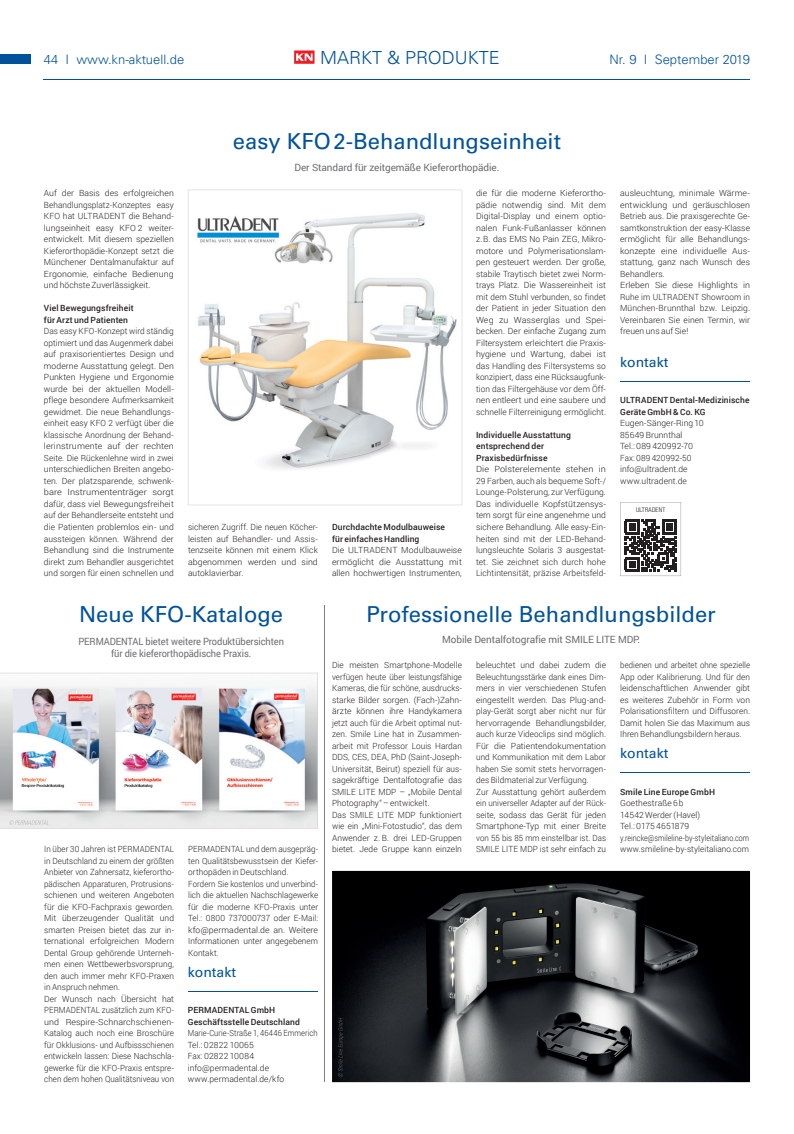
<style>
.page{position:relative;width:794px;height:1134px;background:#fff}
.page>*{position:absolute;margin:0;border:0;box-sizing:border-box;transform-origin:0 0}
.t1{font:500 22px "Univers CE";color:#01529a}
.t2{font:300 18px "Univers CE";color:#01529a}
.t3{font:500 14px "Univers CE";color:#01529a}
.t4{font:300 13px "Univers CE";color:#01529a}
.t5{font:10px "Roboto";letter-spacing:-.01em;color:#6c6d70}
.t6{font:10px/12px "Roboto";letter-spacing:-.01em;color:#6c6d70;text-align:center;scale:.93 1}
.t7{font:300 8.5px/11.5px "Roboto";letter-spacing:.005em;color:#231f20;text-align:justify}
.t8{font:300 8.5px/11.5px "Roboto";letter-spacing:.005em;color:#231f20;scale:.93 1}
.t9{font:300 8.5px/11.5px "Roboto";letter-spacing:.005em;color:#231f20;text-align:justify;scale:1.08 1}
.t10{font:500 8.5px/11.5px "Roboto";letter-spacing:.015em;color:#231f20}
.t11{font:300 8.5px/11.5px "Roboto";letter-spacing:.005em;color:#231f20;text-align:justify;scale:.92 1}
.t12{font:300 8.5px/11.5px "Roboto";letter-spacing:.005em;color:#231f20;scale:.88 1}
.t13{font:300 condensed 6.5px "Helvetica Neue";letter-spacing:.03em;color:#231f20}
</style>
<div class="page">
<div style="left:294px;top:50px;width:20px;height:14px;background:#ed1d23"></div>
<svg style="left:296px;top:53px;width:16px;height:8px"></svg>
<hr style="left:44px;top:80px;width:706px;height:1px;background:#01529a">
<div style="left:0;top:54px;width:31px;height:10px;background:#01529a"></div>
<hr style="left:620px;top:381px;width:130px;height:1px;background:#01529a">
<svg style="left:620px;top:502px;width:61px;height:74px"></svg>
<hr style="left:325px;top:606px;width:1px;height:476px;background:#7c7f82">
<hr style="left:188px;top:991px;width:130px;height:1px;background:#01529a">
<hr style="left:620px;top:772px;width:130px;height:1px;background:#01529a">
<svg style="left:188px;top:190px;width:274px;height:315px"></svg>
<img style="left:332px;top:871px;width:418px;height:211px">
<img style="left:0;top:673px;width:318px;height:155px">
<img style="left:338px;top:1018px;width:6px;height:59px">
<svg style="left:9px;top:820px;width:5px;height:5px"></svg>
<img style="left:15px;top:820px;width:34px;height:5px">
<h3 class="t4" style="left:44px;top:52px;width:142px">44 I www.kn-aktuell.de</h3>
<h2 class="t2" style="left:320px;top:47px;width:181px">MARKT &amp; PRODUKTE</h2>
<h3 class="t4" style="left:609px;top:52px;width:142px">Nr. 9 I September 2019</h3>
<p class="t7" style="left:44px;top:187px;width:131px">Auf der Basis des erfolgreichen Behandlungsplatz-Konzeptes easy KFO hat ULTRADENT die Behand&shy;lungseinheit easy KFO 2 weiter&shy;entwickelt. Mit diesem speziellen Kieferorthopädie-Konzept setzt die Münchener Dentalmanufaktur auf Ergonomie, einfache Bedienung und höchste Zuverlässigkeit.</p>
<p class="t10" style="left:44px;top:302px;width:91px">Viel Bewegungsfreiheit für Arzt und Patienten</p>
<p class="t7" style="left:44px;top:325px;width:131px">Das easy KFO-Konzept wird ständig optimiert und das Augenmerk dabei auf praxisorientiertes Design und moderne Ausstattung gelegt. Den Punkten Hygiene und Ergonomie wurde bei der aktuellen Modell&shy;pflege besondere Aufmerksamkeit gewidmet. Die neue Behandlungs&shy;einheit easy KFO 2 verfügt über die klassische Anordnung der Behand&shy;lerinstrumente auf der rechten Seite. Die Rückenlehne wird in zwei unterschiedlichen Breiten angebo&shy;ten. Der platzsparende, schwenk&shy;bare Instrumententräger sorgt dafür, dass viel Bewegungsfreiheit auf der Behandlerseite entsteht und die Patienten problemlos ein- und aussteigen können. Während der Behandlung sind die Instrumente direkt zum Behandler ausgerichtet und sorgen für einen schnellen und</p>
<h1 class="t1" style="left:233px;top:128px;width:329px">easy KFO 2-Behandlungseinheit</h1>
<p class="t5" style="left:294px;top:161px;width:206px">Der Standard für zeitgemäße Kieferorthopädie.</p>
<p class="t7" style="left:188px;top:521px;width:131px">sicheren Zugriff. Die neuen Köcher&shy;leisten auf Behandler- und Assis&shy;tenzseite können mit einem Klick abgenommen werden und sind autoklavierbar.</p>
<p class="t10" style="left:332px;top:521px;width:115px">Durchdachte Modulbauweise für einfaches Handling</p>
<p class="t7" style="left:332px;top:544px;width:131px">Die ULTRADENT Modulbauweise ermöglicht die Ausstattung mit allen hochwertigen Instrumenten,</p>
<p class="t7" style="left:476px;top:187px;width:131px">die für die moderne Kieferortho&shy;pädie notwendig sind. Mit dem Digital- Display und einem optio&shy;nalen Funk-Fußanlasser können z. B. das EMS No Pain ZEG, Mikro&shy;motore und Polymerisationslam&shy;pen gesteuert werden. Der große, stabile Traytisch bietet zwei Norm&shy;trays Platz. Die Wassereinheit ist mit dem Stuhl verbunden, so findet der Patient in jeder Situation den Weg zu Wasserglas und Spei&shy;becken. Der einfache Zugang zum Filtersystem erleichtert die Praxis&shy;hygiene und Wartung, dabei ist das Handling des Filtersystems so konzipiert, dass eine Rücksaugfunk&shy;tion das Filtergehäuse vor dem Öff&shy;nen entleert und eine saubere und schnelle Filterreinigung ermöglicht.</p>
<p class="t10" style="left:476px;top:429px;width:96px">Individuelle Ausstattung entsprechend der<br>Praxisbedürfnisse</p>
<p class="t9" style="left:476px;top:463px;width:122px">Die Polsterelemente stehen in 29 Farben, auch als bequeme Soft-/ Lounge-Polsterung, zur Verfügung.<br>Das individuelle Kopfstützensys&shy;tem sorgt für eine angenehme und sichere Behandlung. Alle easy-Ein&shy;heiten sind mit der LED-Behand&shy;lungsleuchte Solaris 3 ausgestat&shy;tet. Sie zeichnet sich durch hohe Lichtintensität, präzise Arbeitsfeld-</p>
<p class="t7" style="left:620px;top:187px;width:131px;text-align:left">ausleuchtung, minimale Wärme&shy;entwicklung und geräuschlosen<br>Betrieb aus. Die praxisgerechte Ge&shy;samtkonstruktion der easy-Klasse ermöglicht für alle Behandlungs&shy;konzepte eine individuelle Aus&shy;stattung, ganz nach Wunsch des<br>Behandlers.<br>Erleben Sie diese Highlights in<br>Ruhe im ULTRADENT Showroom in<br>München-Brunnthal bzw. Leipzig.<br>Vereinbaren Sie einen Termin, wir freuen uns auf Sie!</p>
<h3 class="t3" style="left:620px;top:354px;width:50px">kontakt</h3>
<p class="t10" style="left:620px;top:394px;width:131px">ULTRADENT Dental-Medizinische<br>Geräte GmbH &amp; Co. KG</p>
<p class="t7" style="left:620px;top:417px;width:85px;text-align:left">Eugen-Sänger-Ring 10<br>85649 Brunnthal<br>Tel.: 089 420992-70<br>Fax: 089 420992-50 info@ultradent.de www.ultradent.de</p>
<p class="t13" style="left:636px;top:506px;width:31px">ULTRADENT</p>
<h1 class="t1" style="left:79px;top:602px;width:205px">Neue KFO-Kataloge</h1>
<p class="t6" style="left:78px;top:635px;width:222px">PERMADENTAL bietet weitere Produktübersichten für die kieferorthopädische Praxis.</p>
<p class="t8" style="left:44px;top:843px;width:141px">In über 30 Jahren ist PERMADENTAL in Deutschland zu einem der größten Anbieter von Zahnersatz, kieferortho&shy;pädischen Apparaturen, Protrusions&shy;schienen und weiteren Angeboten für die KFO-Fachpraxis geworden.<br>Mit überzeugender Qualität und smarten Preisen bietet das zur in&shy;ternational erfolgreichen Modern Dental Group gehörende Unterneh&shy;men einen Wettbewerbsvorsprung, den auch immer mehr KFO-Praxen in Anspruch nehmen.<br>Der Wunsch nach Übersicht hat PERMADENTAL zusätzlich zum KFO&shy;und Respire-Schnarchschienen-Katalog auch noch eine Broschüre für Okklusions- und Aufbissschienen entwickeln lassen: Diese Nachschla&shy;gewerke für die KFO-Praxis entspre&shy;chen dem hohen Qualitätsniveau von</p>
<p class="t8" style="left:188px;top:843px;width:141px">PERMADENTAL und dem ausgepräg&shy;ten Qualitätsbewusstsein der Kiefer&shy;orthopäden in Deutschland.<br>Fordern Sie kostenlos und unverbind&shy;lich die aktuellen Nachschlagewerke für die moderne KFO-Praxis unter<br>Tel.: 0800 737000737 oder E-Mail: kfo@permadental.de an. Weitere<br>Informationen unter angegebenem<br>Kontakt.</p>
<h3 class="t3" style="left:188px;top:964px;width:50px">kontakt</h3>
<p class="t10" style="left:188px;top:1004px;width:114px">PERMADENTAL GmbH<br>Geschäftsstelle Deutschland</p>
<p class="t12" style="left:188px;top:1027px;width:149px">Marie-Curie-Straße 1, 46446 Emmerich<br>Tel.: 02822 10065<br>Fax: 02822 10084 info@permadental.de www.permadental.de/kfo</p>
<h1 class="t1" style="left:366px;top:602px;width:351px">Professionelle Behandlungsbilder</h1>
<p class="t5" style="left:442px;top:632px;width:199px">Mobile Dentalfotografie mit SMILE LITE MDP.</p>
<p class="t7" style="left:332px;top:659px;width:131px;text-align:left">Die meisten Smartphone-Modelle verfügen heute über leistungsfähige Kameras, die für schöne, ausdrucks&shy;starke Bilder sorgen. (Fach-)Zahn&shy;ärzte können ihre Handy kamera jetzt auch für die Arbeit optimal nut&shy;zen. Smile Line hat in Zusammen&shy;arbeit mit Professor Louis Hardan DDS, CES, DEA, PhD (Saint-Joseph-Universität, Beirut) speziell für aus&shy;sagekräftige Dentalfotografie das SMILE LITE MDP – „Mobile Dental Photography“ – entwickelt.<br>Das SMILE LITE MDP funktioniert wie ein „Mini-Fotostudio“, das dem Anwender z. B. drei LED-Gruppen bietet. Jede Gruppe kann einzeln</p>
<p class="t7" style="left:476px;top:659px;width:131px;text-align:left">beleuchtet und dabei zudem die Beleuchtungsstärke dank eines Dim&shy;mers in vier verschiedenen Stufen eingestellt werden. Das Plug-and&shy;play-Gerät sorgt aber nicht nur für hervorragende Behandlungsbilder, auch kurze Videoclips sind möglich.<br>Für die Patientendokumentation und Kommunikation mit dem Labor haben Sie somit stets hervorragen&shy;des Bildmaterial zur Verfügung.<br>Zur Ausstattung gehört außerdem ein universeller Adapter auf der Rück&shy;seite, sodass das Gerät für jeden Smartphone-Typ mit einer Breite von 55 bis 85 mm einstellbar ist. Das SMILE LITE MDP ist sehr einfach zu</p>
<p class="t11" style="left:620px;top:659px;width:143px">bedienen und arbeitet ohne spezielle App oder Kalibrierung. Und für den leidenschaftlichen Anwender gibt es weiteres Zubehör in Form von Polarisationsfiltern und Diffusoren.<br>Damit holen Sie das Maximum aus Ihren Behandlungsbildern heraus.</p>
<h3 class="t3" style="left:620px;top:745px;width:50px">kontakt</h3>
<p class="t10" style="left:620px;top:785px;width:96px">Smile Line Europe GmbH</p>
<p class="t7" style="left:620px;top:797px;width:131px;text-align:left">Goethestraße 6 b<br>14542 Werder (Havel)<br>Tel.: 0175 4651879 y.reincke@smileline-by-styleitaliano.com www.smileline-by-styleitaliano.com</p>
</div>
